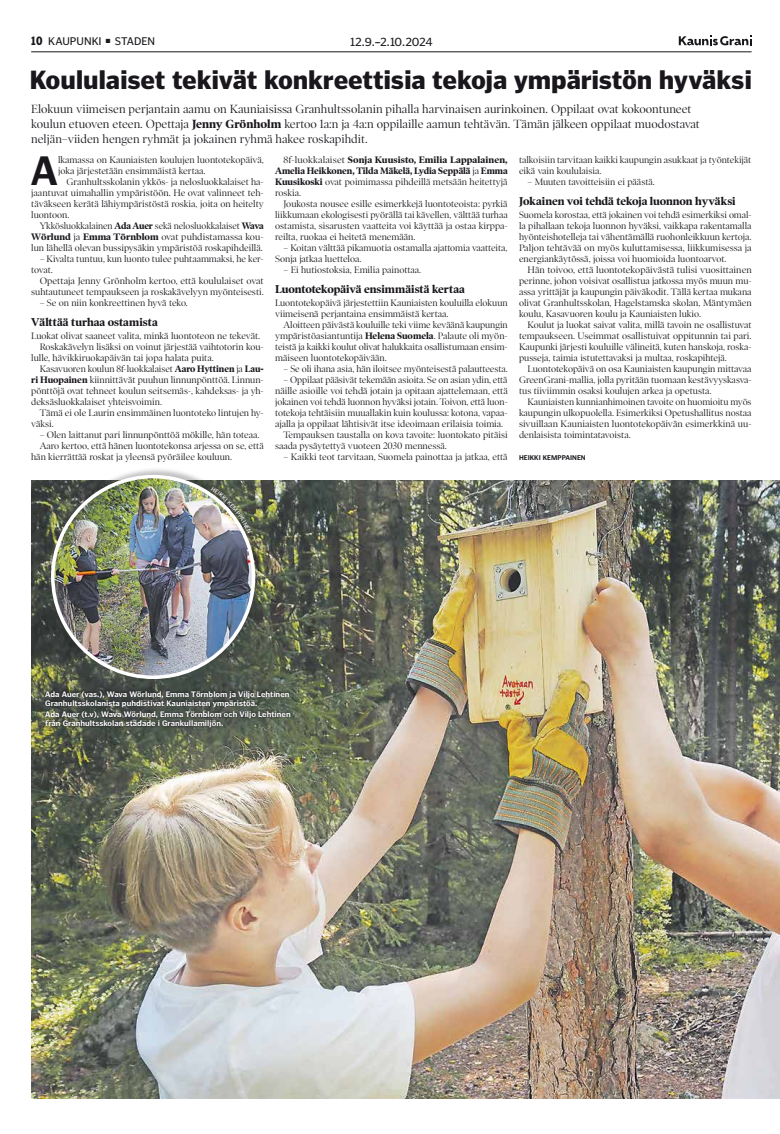
<style>
.page{position:relative;width:780px;height:1134px;background:#fff}
.page>*{position:absolute;margin:0;border:0;box-sizing:border-box;transform-origin:0 0}
.t1{font:700 41.2px "Poynter Gothic Text";color:#1a171c}
.t2{font:900 26px "Poynter Gothic Text";letter-spacing:-.01em;color:#1a171c;scale:.96 1}
.t3{font:12px/15px "Poynter OS Disp";color:#1a171c}
.t4{font:12px "Poynter Gothic Text";letter-spacing:-.025em;color:#1a171c}
.t5{font:700 11.5px "Poynter OS Disp";letter-spacing:-.01em;color:#1a171c}
.t6{font:11.3px "Poynter Gothic Text";color:#1a171c}
.t7{font:9.5px/11px "Poynter OS Disp";color:#1a171c;text-align:justify}
.t8{font:700 9.5px/11px "Poynter OS Disp";letter-spacing:-.005em;color:#1a171c;text-align:justify}
.t9{font:700 8px/9px "Poynter Gothic Text";color:#fff}
.t10{font:700 6.9px "Poynter Gothic Text";letter-spacing:.005em;color:#1a171c}
.s1{font-weight:900;font-size:12px}
.s2{font-weight:700}
.s3{font-weight:400}
</style>
<div class="page">
<hr style="left:31px;top:52px;width:720px;height:1px;background:#1a171c">
<svg style="left:678px;top:36px;width:73px;height:9px"></svg>
<img style="left:31px;top:480px;width:749px;height:618px">
<div style="left:50px;top:467px;width:213px;height:212px;background:#1a171c;opacity:.27"></div>
<img style="left:53px;top:478px;width:200px;height:199px">
<div style="left:51px;top:475px;width:204px;height:204px;border:4px solid #fff;border-radius:50%"></div>
<svg style="left:43px;top:688px;width:249px;height:42px;background:#444a42"></svg>
<svg style="left:211px;top:487px;width:41px;height:47px;background:#8f9185"></svg>
<p class="t6" style="left:31px;top:35px;width:125px"><span class="s1">10</span> KAUPUNKI ■ STADEN</p>
<p class="t4" style="left:350px;top:35px;width:84px">12.9.–2.10.2024</p>
<h2 class="t2" style="left:30px;top:65px;width:753px">Koululaiset tekivät konkreettisia tekoja ympäristön hyväksi</h2>
<p class="t3" style="left:31px;top:101px;width:670px">Elokuun viimeisen perjantain aamu on Kauniaisissa Granhultssolanin pihalla harvinaisen aurinkoinen. Oppilaat ovat kokoontuneet koulun etuoven eteen. Opettaja <span class="s2">Jenny Grönholm</span> kertoo 1a:n ja 4a:n oppilaille aamun tehtävän. Tämän jälkeen oppilaat muodostavat neljän–viiden hengen ryhmät ja jokainen ryhmä hakee roskapihdit.</p>
<p class="t8" style="left:275px;top:155px;width:234px;text-indent:9px"><span class="s3">8f-luokkalaiset</span> Sonja Kuusisto, Emilia Lappalainen, Amelia Heikkonen, Tilda Mäkelä, Lydia Seppälä <span class="s3">ja</span> Emma Kuusikoski <span class="s3">ovat poimimassa pihdeillä metsään heitettyjä roskia.</span></p>
<p class="t7" style="left:275px;top:199px;width:234px;text-indent:9px">Joukosta nousee esille esimerkkejä luontoteoista: pyrkiä liikkumaan ekologisesti pyörällä tai kävellen, välttää turhaa ostamista, sisarusten vaatteita voi käyttää ja ostaa kirppa&shy;reilta, ruokaa ei heitetä menemään.</p>
<p class="t7" style="left:275px;top:243px;width:234px;text-indent:9px">– Koitan välttää pikamuotia ostamalla ajattomia vaatteita,<br>Sonja jatkaa luetteloa.</p>
<p class="t7" style="left:283px;top:265px;width:139px">– Ei hutiostoksia, Emilia painottaa.</p>
<p class="t5" style="left:275px;top:283px;width:191px">Luontotekopäivä ensimmäistä kertaa</p>
<p class="t7" style="left:275px;top:298px;width:234px">Luontotekopäivä järjestettiin Kauniaisten kouluilla elokuun viimeisenä perjantaina ensimmäistä kertaa.</p>
<p class="t7" style="left:275px;top:320px;width:234px;text-indent:9px">Aloitteen päivästä kouluille teki viime keväänä kaupungin ympäristöasiantuntija <span class="s2">Helena Suomela</span>. Palaute oli myön&shy;teistä ja kaikki koulut olivat halukkaita osallistumaan ensim&shy;mäiseen luontotekopäivään.</p>
<p class="t7" style="left:283px;top:364px;width:226px">– Se oli ihana asia, hän iloitsee myönteisestä palautteesta.</p>
<p class="t7" style="left:283px;top:375px;width:225px">– Oppilaat pääsivät tekemään asioita. Se on asian ydin, että</p>
<p class="t7" style="left:275px;top:386px;width:234px">näille asioille voi tehdä jotain ja opitaan ajattelemaan, että</p>
<p class="t7" style="left:275px;top:397px;width:234px">jokainen voi tehdä luonnon hyväksi jotain. Toivon, että luon-</p>
<p class="t7" style="left:275px;top:408px;width:234px">totekoja tehtäisiin muuallakin kuin koulussa: kotona, vapaa-</p>
<p class="t7" style="left:275px;top:419px;width:230px">ajalla ja oppilaat lähtisivät itse ideoimaan erilaisia toimia.</p>
<p class="t7" style="left:283px;top:430px;width:225px">Tempauksen taustalla on kova tavoite: luontokato pitäisi</p>
<p class="t7" style="left:275px;top:441px;width:173px">saada pysäytettyä vuoteen 2030 mennessä.</p>
<p class="t7" style="left:283px;top:452px;width:225px">– Kaikki teot tarvitaan, Suomela painottaa ja jatkaa, että</p>
<h1 class="t1" style="left:30px;top:148px;width:29px">A</h1>
<p class="t7" style="left:58px;top:155px;width:207px">lkamassa on Kauniaisten koulujen luontotekopäivä, joka järjestetään ensimmäistä kertaa.</p>
<p class="t7" style="left:519px;top:155px;width:234px">talkoisiin tarvitaan kaikki kaupungin asukkaat ja työntekijät eikä vain koululaisia.</p>
<p class="t7" style="left:527px;top:177px;width:129px">– Muuten tavoitteisiin ei päästä.</p>
<p class="t5" style="left:519px;top:195px;width:218px">Jokainen voi tehdä tekoja luonnon hyväksi</p>
<p class="t7" style="left:519px;top:210px;width:234px">Suomela korostaa, että jokainen voi tehdä esimerkiksi omal&shy;la pihallaan tekoja luonnon hyväksi, vaikkapa rakentamalla hyönteishotelleja tai vähentämällä ruohonleikkuun kertoja.<br>Paljon tehtävää on myös kuluttamisessa, liikkumisessa ja energiankäytössä, joissa voi huomioida luontoarvot.</p>
<p class="t7" style="left:519px;top:265px;width:234px;text-indent:9px">Hän toivoo, että luontotekopäivästä tulisi vuosittainen perinne, johon voisivat osallistua jatkossa myös muun mu&shy;assa yrittäjät ja kaupungin päiväkodit. Tällä kertaa mukana olivat Granhultsskolan, Hagelstamska skolan, Mäntymäen koulu, Kasavuoren koulu ja Kauniaisten lukio.</p>
<p class="t7" style="left:519px;top:320px;width:234px;text-indent:9px">Koulut ja luokat saivat valita, millä tavoin ne osallistuvat tempaukseen. Useimmat osallistuivat oppitunnin tai pari.<br>Kaupunki järjesti kouluille välineitä, kuten hanskoja, roska&shy;pusseja, taimia istutettavaksi ja multaa, roskapihtejä.</p>
<p class="t7" style="left:519px;top:364px;width:234px;text-indent:9px">Luontotekopäivä on osa Kauniaisten kaupungin mittavaa GreenGrani-mallia, jolla pyritään tuomaan kestävyyskasva&shy;tus tiiviimmin osaksi koulujen arkea ja opetusta.</p>
<p class="t7" style="left:519px;top:397px;width:234px;text-indent:9px">Kauniaisten kunnianhimoinen tavoite on huomioitu myös kaupungin ulkopuolella. Esimerkiksi Opetushallitus nostaa sivuillaan Kauniaisten luontotekopäivän esimerkkinä uu&shy;denlaisista toimintatavoista.</p>
<p class="t10" style="left:519px;top:454px;width:68px">HEIKKI KEMPPAINEN</p>
<p class="t7" style="left:31px;top:177px;width:234px;text-indent:35px">Granhultsskolanin ykkös- ja nelosluokkalaiset ha&shy;jaantuvat uimahallin ympäristöön. He ovat valinneet teh&shy;täväkseen kerätä lähiympäristöstä roskia, joita on heitelty luontoon.</p>
<p class="t7" style="left:31px;top:221px;width:234px;text-indent:9px">Ykkösluokkalainen <span class="s2">Ada Auer</span> sekä nelosluokkalaiset <span class="s2">Wava Wörlund</span> ja <span class="s2">Emma Törnblom</span> ovat puhdistamassa kou&shy;lun lähellä olevan bussipysäkin ympäristöä roskapihdeillä.</p>
<p class="t7" style="left:31px;top:254px;width:234px;text-indent:9px">– Kivalta tuntuu, kun luonto tulee puhtaammaksi, he ker&shy;tovat.</p>
<p class="t7" style="left:31px;top:276px;width:234px;text-align:right">Opettaja Jenny Grönholm kertoo, että koululaiset ovat suhtautuneet tempaukseen ja roskakävelyyn myönteisesti.</p>
<p class="t7" style="left:40px;top:298px;width:150px">– Se on niin konkreettinen hyvä teko.</p>
<p class="t5" style="left:31px;top:316px;width:128px">Välttää turhaa ostamista</p>
<p class="t7" style="left:31px;top:331px;width:230px">Luokat olivat saaneet valita, minkä luontoteon ne tekevät.</p>
<p class="t7" style="left:40px;top:342px;width:225px">Roskakävelyn lisäksi on voinut järjestää vaihtotorin kou-</p>
<p class="t7" style="left:31px;top:353px;width:184px">lulle, hävikkiruokapäivän tai jopa halata puita.</p>
<p class="t7" style="left:40px;top:364px;width:225px">Kasavuoren koulun 8f-luokkalaiset <span class="s2">Aaro Hyttinen</span> ja <span class="s2">Lau-</span></p>
<p class="t7" style="left:31px;top:375px;width:234px"><span class="s2">ri Huopainen</span> kiinnittävät puuhun linnunpönttöä. Linnun-</p>
<p class="t7" style="left:31px;top:386px;width:234px">pönttöjä ovat tehneet koulun seitsemäs-, kahdeksas- ja yh-</p>
<p class="t7" style="left:31px;top:397px;width:132px">deksäsluokkalaiset yhteisvoimin.</p>
<p class="t7" style="left:40px;top:408px;width:225px">Tämä ei ole Laurin ensimmäinen luontoteko lintujen hy-</p>
<p class="t7" style="left:31px;top:419px;width:24px">väksi.</p>
<p class="t7" style="left:40px;top:430px;width:221px">– Olen laittanut pari linnunpönttöä mökille, hän toteaa.</p>
<p class="t7" style="left:40px;top:441px;width:225px">Aaro kertoo, että hänen luontotekonsa arjessa on se, että</p>
<p class="t7" style="left:31px;top:452px;width:202px">hän kierrättää roskat ja yleensä pyöräilee kouluun.</p>
<p class="t9" style="left:45px;top:689px;width:246px">Ada Auer (vas.), Wava Wörlund, Emma Törnblom ja Viljo Lehtinen<br>Granhultsskolanista puhdistivat Kauniaisten ympäristöä.</p>
<p class="t9" style="left:45px;top:710px;width:247px">Ada Auer (t.v), Wava Wörlund, Emma Törnblom och Viljo Lehtinen från Granhultsskolan städade i Grankullamiljön.</p>
</div>
